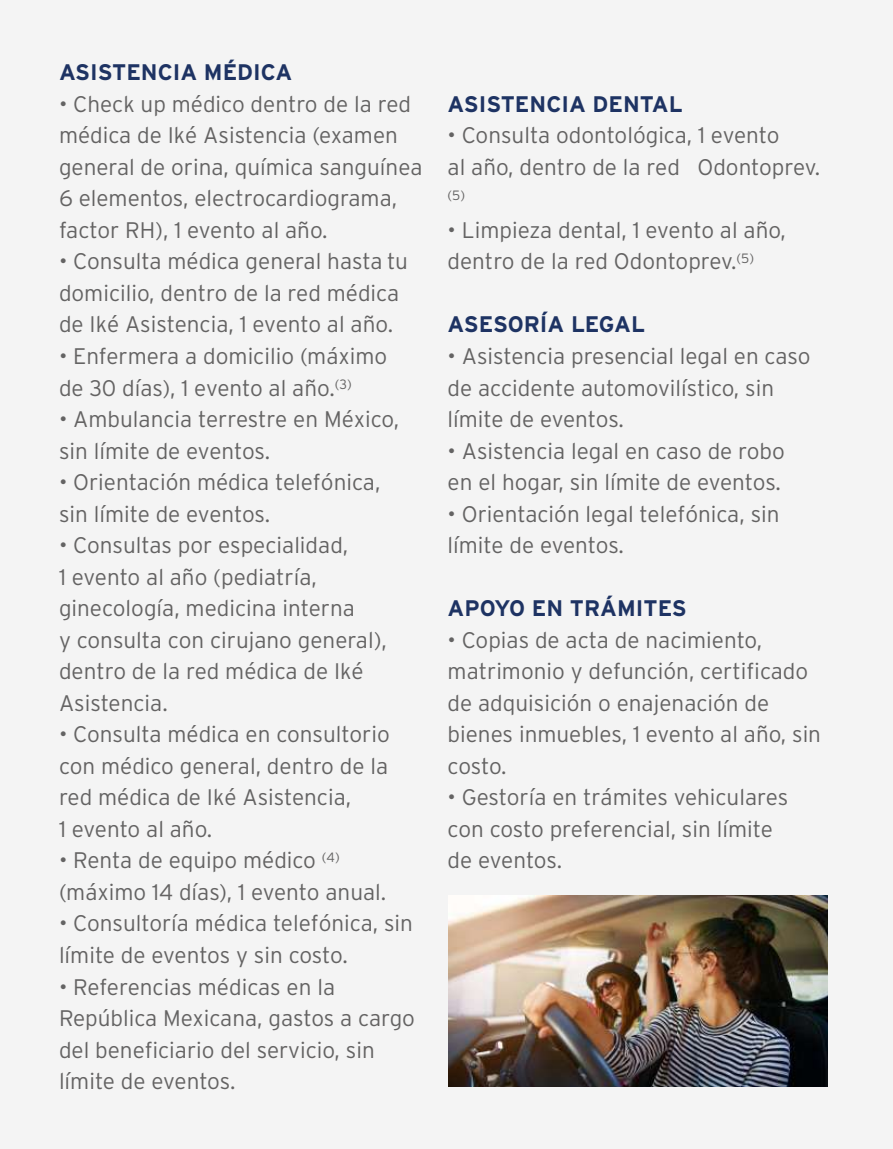
<style>
.page{position:relative;width:893px;height:1149px;background:#fff}
.page>*{position:absolute;margin:0;border:0;box-sizing:border-box;transform-origin:0 0}
.t1{font:300 22.5px/31.5px "Interstate";color:#646363}
.t2{font:700 22.5px "Interstate";color:#1e3363}
.t3{font:300 13.5px "Interstate";color:#646363}
</style>
<div class="page">
<div style="left:0;top:0;width:893px;height:1148px;background:#f4f4f4"></div>
<img style="left:449px;top:895px;width:379px;height:191px">
<p class="t2" style="left:59px;top:60px;width:235px">ASISTENCIA MÉDICA</p>
<p class="t1" style="left:59px;top:88px;width:365px">• Check up médico dentro de la red médica de Iké Asistencia (examen general de orina, química sanguínea<br>6 elementos, electrocardiograma, factor RH), 1 evento al año.</p>
<p class="t1" style="left:59px;top:245px;width:351px">• Consulta médica general hasta tu domicilio, dentro de la red médica de Iké Asistencia, 1 evento al año.</p>
<p class="t1" style="left:59px;top:340px;width:330px">• Enfermera a domicilio (máximo de 30 días), 1 evento al año.<sup>(3)</sup></p>
<p class="t1" style="left:59px;top:403px;width:342px">• Ambulancia terrestre en México, sin límite de eventos.</p>
<p class="t1" style="left:59px;top:466px;width:323px">• Orientación médica telefónica, sin límite de eventos.</p>
<p class="t1" style="left:59px;top:529px;width:329px">• Consultas por especialidad,<br>1 evento al año (pediatría, ginecología, medicina interna<br>y consulta con cirujano general), dentro de la red médica de Iké<br>Asistencia.</p>
<p class="t1" style="left:59px;top:718px;width:332px">• Consulta médica en consultorio con médico general, dentro de la red médica de Iké Asistencia,<br>1 evento al año.</p>
<p class="t1" style="left:59px;top:844px;width:329px">• Renta de equipo médico <sup>(4) </sup>(máximo 14 días), 1 evento anual.</p>
<p class="t1" style="left:59px;top:907px;width:355px">• Consultoría médica telefónica, sin límite de eventos y sin costo.</p>
<p class="t1" style="left:59px;top:970px;width:357px">• Referencias médicas en la<br>República Mexicana, gastos a cargo del beneficiario del servicio, sin límite de eventos.</p>
<p class="t2" style="left:448px;top:91px;width:237px">ASISTENCIA DENTAL</p>
<p class="t1" style="left:448px;top:119px;width:374px">• Consulta odontológica, 1 evento<br>al año, dentro de la red Odontoprev.</p>
<p class="t3" style="left:448px;top:187px;width:19px">(5)</p>
<p class="t1" style="left:448px;top:214px;width:340px">• Limpieza dental, 1 evento al año, dentro de la red Odontoprev.<sup>(5)</sup></p>
<p class="t2" style="left:448px;top:312px;width:199px">ASESORÍA LEGAL</p>
<p class="t1" style="left:448px;top:340px;width:364px">• Asistencia presencial legal en caso de accidente automovilístico, sin límite de eventos.</p>
<p class="t1" style="left:448px;top:434px;width:339px">• Asistencia legal en caso de robo en el hogar, sin límite de eventos.</p>
<p class="t1" style="left:448px;top:497px;width:333px">• Orientación legal telefónica, sin límite de eventos.</p>
<p class="t2" style="left:448px;top:595px;width:241px">APOYO EN TRÁMITES</p>
<p class="t1" style="left:448px;top:623px;width:375px">• Copias de acta de nacimiento, matrimonio y defunción, certificado de adquisición o enajenación de bienes inmuebles, 1 evento al año, sin costo.</p>
<p class="t1" style="left:448px;top:781px;width:342px">• Gestoría en trámites vehiculares con costo preferencial, sin límite de eventos.</p>
</div>
